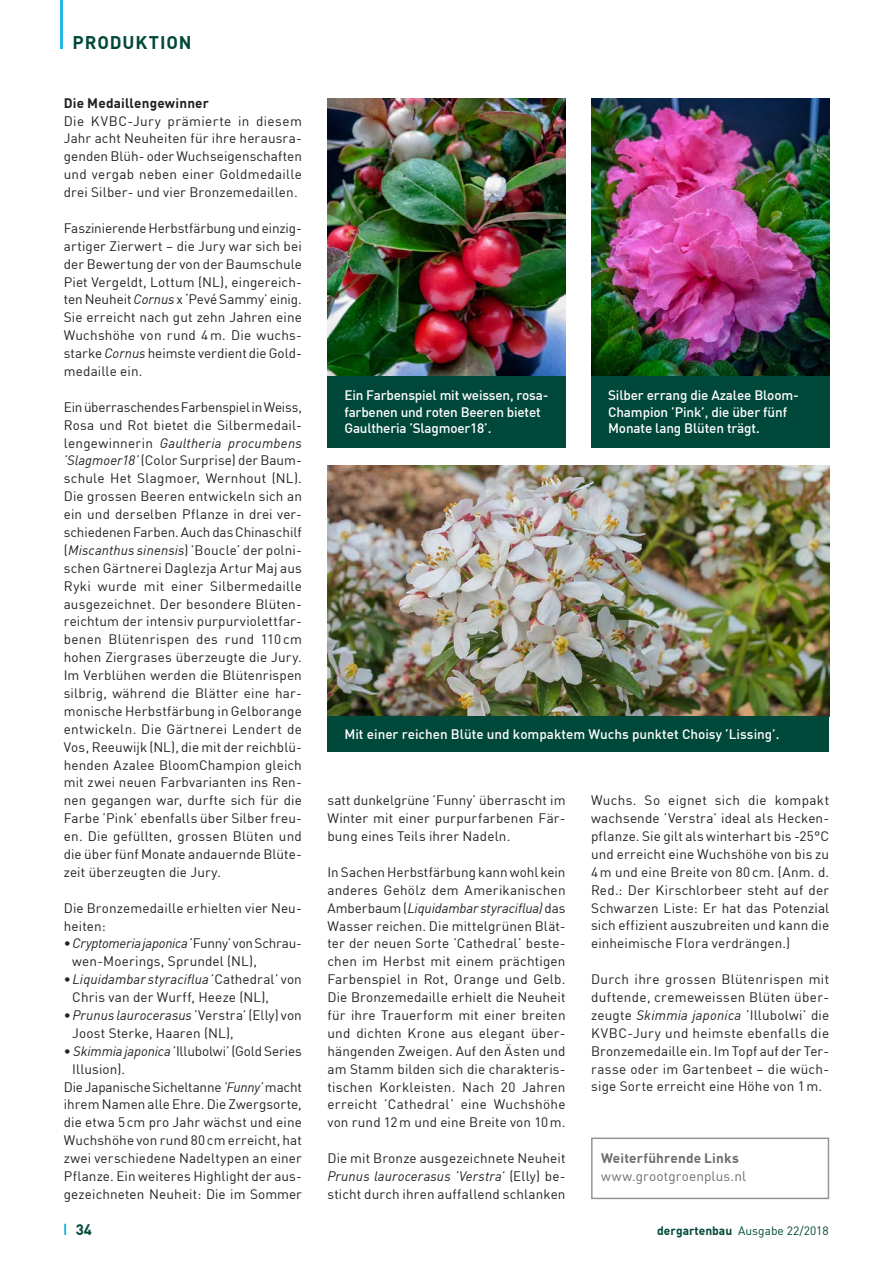
<style>
.page{position:relative;width:893px;height:1263px;background:#fff}
.page>*{position:absolute;margin:0;border:0;box-sizing:border-box;transform-origin:0 0}
.t1{font:700 18px "DIN Offc Pro";letter-spacing:.05em;color:#004839}
.t2{font:700 15px "DIN Offc Pro";color:#004839}
.t3{font:13.5px/17.9px "DIN Offc Pro";letter-spacing:.01em;color:#231f20;text-align:justify}
.t4{font:500 13.5px/16.5px "DIN Offc Pro";letter-spacing:-.01em;color:#fff}
.t5{font:13.5px "DIN Offc Pro";letter-spacing:-.01em;color:#231f20}
.t6{font:13.5px "DIN Offc Pro";letter-spacing:.01em;color:#6c6d70}
.t7{font:700 13.5px "DIN Offc Pro";letter-spacing:.015em;color:#231f20}
.t8{font:700 13.5px "DIN Offc Pro";letter-spacing:.015em;color:#6c6d70}
.t9{font:12px "DIN Offc Pro";color:#004839}
.s1{font-style:italic}
.s2{font-weight:700}
</style>
<div class="page">
<svg style="left:64px;top:1224px;width:2px;height:11px"></svg>
<img style="left:327px;top:465px;width:502px;height:251px">
<div style="left:591px;top:1137px;width:238px;height:62px;border:2px solid #939598"></div>
<div style="left:327px;top:716px;width:502px;height:36px;background:#004839"></div>
<hr style="left:60px;top:0;width:3px;height:49px;background:#26b6ea">
<img style="left:327px;top:99px;width:239px;height:277px">
<img style="left:591px;top:99px;width:238px;height:277px">
<div style="left:327px;top:376px;width:239px;height:72px;background:#004839"></div>
<div style="left:591px;top:376px;width:238px;height:72px;background:#004839"></div>
<h1 class="t1" style="left:73px;top:27px;width:121px">PRODUKTION</h1>
<p class="t7" style="left:64px;top:91px;width:147px">Die Medaillengewinner</p>
<p class="t3" style="left:64px;top:110px;width:240px">Die KVBC-Jury prämierte in diesem Jahr acht Neuheiten für ihre herausra&shy;genden Blüh- oder Wuchseigenschaften und vergab neben einer Goldmedaille drei Silber- und vier Bronzemedaillen.</p>
<p class="t3" style="left:64px;top:218px;width:240px">Faszinierende Herbstfärbung und einzig&shy;artiger Zierwert – die Jury war sich bei der Bewertung der von der Baumschule Piet Vergeldt, Lottum (NL), eingereich&shy;ten Neuheit <span class="s1">Cornus</span> x ‘Pevé Sammy’ einig.<br>Sie erreicht nach gut zehn Jahren eine Wuchshöhe von rund 4m. Die wuchs&shy;starke <span class="s1">Cornus</span> heimste verdient die Gold&shy;medaille ein.</p>
<p class="t3" style="left:64px;top:397px;width:240px">Ein überraschendes Farbenspiel in Weiss, Rosa und Rot bietet die Silbermedail&shy;lengewinnerin <span class="s1">Gaultheria procumbens ’Slagmoer18’</span> (Color Surprise) der Baum&shy;schule Het Slagmoer, Wernhout (NL).<br>Die grossen Beeren entwickeln sich an ein und derselben Pflanze in drei ver&shy;schiedenen Farben. Auch das Chinaschilf (<span class="s1">Miscanthus sinensis</span>) ’Boucle’ der polni&shy;schen Gärtnerei Daglezja Artur Maj aus Ryki wurde mit einer Silbermedaille ausgezeichnet. Der besondere Blüten&shy;reichtum der intensiv purpurviolettfar&shy;benen Blütenrispen des rund 110 cm hohen Ziergrases überzeugte die Jury.<br>Im Verblühen werden die Blütenrispen silbrig, während die Blätter eine har&shy;monische Herbstfärbung in Gelborange entwickeln. Die Gärtnerei Lendert de Vos, Reeuwijk (NL), die mit der reichblü&shy;henden Azalee BloomChampion gleich mit zwei neuen Farbvarianten ins Ren&shy;nen gegangen war, durfte sich für die Farbe ’Pink’ ebenfalls über Silber freu&shy;en. Die gefüllten, grossen Blüten und die über fünf Monate andauernde Blüte&shy;zeit überzeugten die Jury.</p>
<p class="t3" style="left:64px;top:897px;width:240px">Die Bronzemedaille erhielten vier Neu&shy;heiten:</p>
<p class="t3" style="left:72px;top:933px;width:231px;text-indent:-9px">•<span class="s1">Cryptomeria japonica</span> ’Funny’ von Schrau&shy;wen-Moerings, Sprundel (NL),</p>
<p class="t3" style="left:72px;top:969px;width:231px;text-indent:-9px">•<span class="s1">Liquidambar styraciflua</span> ’Cathedral’ von<br>Chris van der Wurff, Heeze (NL),</p>
<p class="t3" style="left:72px;top:1005px;width:231px;text-indent:-9px">•<span class="s1">Prunus laurocerasus</span> ’Verstra’ (Elly) von<br>Joost Sterke, Haaren (NL),</p>
<p class="t3" style="left:64px;top:1041px;width:240px">• <span class="s1">Skimmia japonica</span> ’Illubolwi’ (Gold Series</p>
<p class="t3" style="left:72px;top:1058px;width:54px">Illusion).</p>
<p class="t5" style="left:64px;top:1076px;width:240px">Die Japanische Sicheltanne <span class="s1">’Funny’</span> macht</p>
<p class="t3" style="left:64px;top:1094px;width:240px">ihrem Namen alle Ehre. Die Zwergsorte,</p>
<p class="t3" style="left:64px;top:1112px;width:240px">die etwa 5cm pro Jahr wächst und eine</p>
<p class="t3" style="left:64px;top:1130px;width:240px">Wuchshöhe von rund 80cm erreicht, hat</p>
<p class="t3" style="left:64px;top:1148px;width:240px">zwei verschiedene Nadeltypen an einer</p>
<p class="t3" style="left:64px;top:1166px;width:240px">Pflanze. Ein weiteres Highlight der aus-</p>
<p class="t3" style="left:64px;top:1184px;width:240px">gezeichneten Neuheit: Die im Sommer</p>
<p class="t4" style="left:344px;top:386px;width:206px">Ein Farbenspiel mit weissen, rosa&shy;farbenen und roten Beeren bietet<br>Gaultheria ’Slagmoer18’.</p>
<p class="t4" style="left:608px;top:386px;width:192px">Silber errang die Azalee Bloom-<br>Champion ’Pink’, die über fünf<br>Monate lang Blüten trägt.</p>
<p class="t4" style="left:344px;top:724px;width:437px">Mit einer reichen Blüte und kompaktem Wuchs punktet Choisy ’Lissing’.</p>
<p class="t3" style="left:327px;top:790px;width:240px">satt dunkelgrüne ’Funny’ überrascht im Winter mit einer purpurfarbenen Fär&shy;bung eines Teils ihrer Nadeln.</p>
<p class="t3" style="left:327px;top:862px;width:240px">In Sachen Herbstfärbung kann wohl kein anderes Gehölz dem Amerikanischen Amberbaum (<span class="s1">Liquidambar styraciflua)</span> das Wasser reichen. Die mittelgrünen Blät&shy;ter der neuen Sorte ’Cathedral’ beste&shy;chen im Herbst mit einem prächtigen Farbenspiel in Rot, Orange und Gelb.<br>Die Bronzemedaille erhielt die Neuheit für ihre Trauerform mit einer breiten und dichten Krone aus elegant über&shy;hängenden Zweigen. Auf den Ästen und am Stamm bilden sich die charakteris&shy;tischen Korkleisten. Nach 20 Jahren erreicht ’Cathedral’ eine Wuchshöhe von rund 12m und eine Breite von 10m.</p>
<p class="t3" style="left:327px;top:1148px;width:240px">Die mit Bronze ausgezeichnete Neuheit <span class="s1">Prunus laurocerasus ’Verstra’</span> (Elly) be&shy;sticht durch ihren auffallend schlanken</p>
<p class="t3" style="left:591px;top:790px;width:240px">Wuchs. So eignet sich die kompakt wachsende ’Verstra’ ideal als Hecken&shy;pflanze. Sie gilt als winterhart bis -25°C und erreicht eine Wuchshöhe von bis zu 4m und eine Breite von 80cm. (Anm. d.<br>Red.: Der Kirschlorbeer steht auf der Schwarzen Liste: Er hat das Potenzial sich effizient auszubreiten und kann die einheimische Flora verdrängen.)</p>
<p class="t3" style="left:591px;top:969px;width:240px">Durch ihre grossen Blütenrispen mit duftende, cremeweissen Blüten über&shy;zeugte <span class="s1">Skimmia japonica</span> ’Illubolwi’ die KVBC-Jury und heimste ebenfalls die Bronzemedaille ein. Im Topf auf der Ter&shy;rasse oder im Gartenbeet – die wüch&shy;sige Sorte erreicht eine Höhe von 1m.</p>
<p class="t8" style="left:601px;top:1147px;width:139px">Weiterführende Links</p>
<p class="t6" style="left:601px;top:1166px;width:146px">www.grootgroenplus.nl</p>
<p class="t2" style="left:76px;top:1217px;width:18px">34</p>
<p class="t9" style="left:657px;top:1221px;width:173px"><span class="s2">dergartenbau</span> Ausgabe 22/2018</p>
</div>
